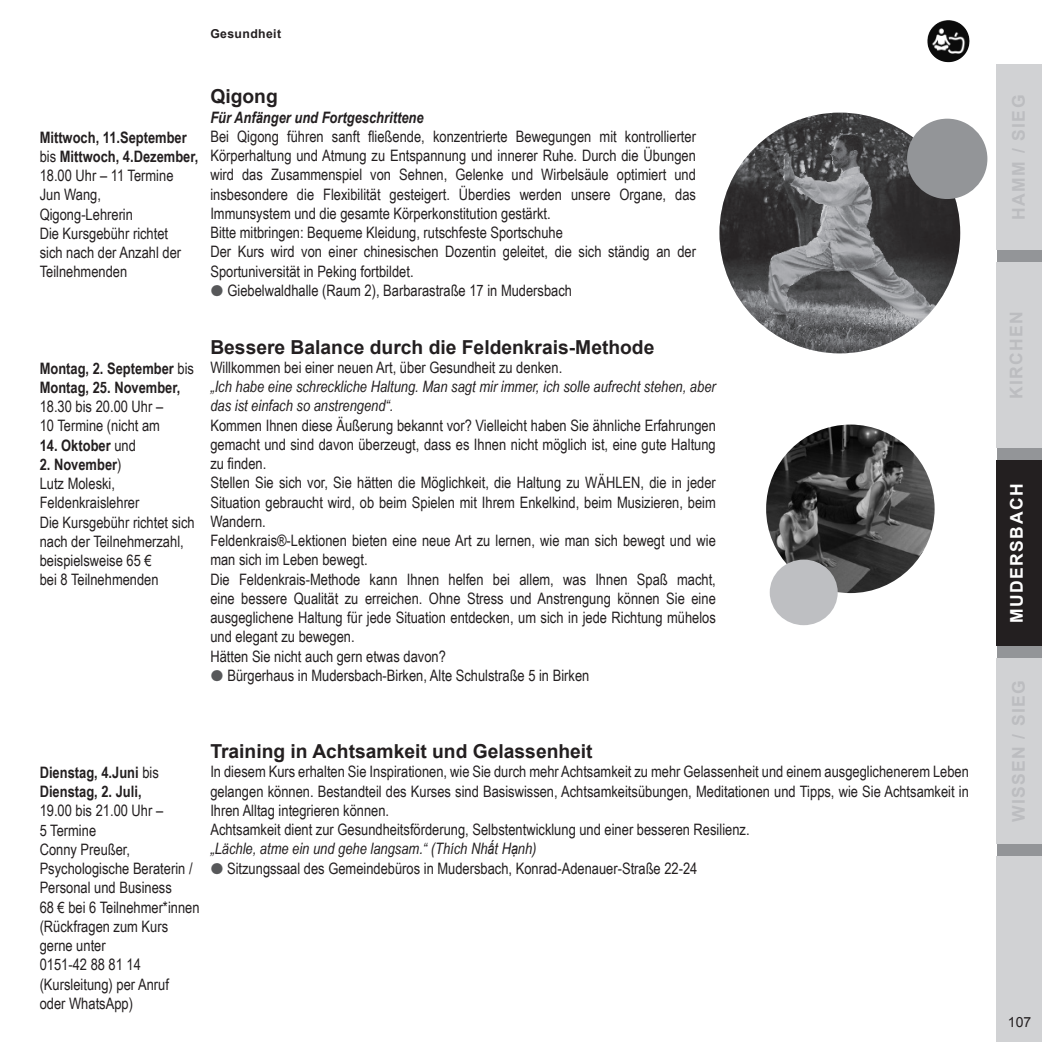
<style>
.page{position:relative;width:1042px;height:1042px;background:#fff}
.page>*{position:absolute;margin:0;border:0;box-sizing:border-box;transform-origin:0 0}
.t1{font:700 19.25px "Arial";color:#231f20}
.t2{font:700 17.5px "Arial";letter-spacing:.08em;color:#bcbdc0}
.t3{font:700 17.5px "Arial";letter-spacing:.08em;color:#fff}
.t4{font:15.75px/19.2px "Arial Narrow";color:#231f20}
.t5{font:italic 15.75px/19.2px "Arial Narrow";color:#231f20}
.t6{font:700 15.75px/19.2px "Arial Narrow";color:#231f20}
.t7{font:italic 700 15.75px "Arial Narrow";color:#231f20}
.t8{font:14px "Arial";color:#231f20}
.t9{font:700 12.25px "Arial";letter-spacing:.03em;color:#231f20}
.s1{font-weight:700}
.s2{font-weight:400}
.s3{font-family:"Arial"}
</style>
<div class="page">
<div style="left:997px;top:64px;width:45px;height:978px;background:#939598"></div>
<div style="left:996px;top:64px;width:46px;height:186px;background:#d1d2d4"></div>
<div style="left:996px;top:262px;width:46px;height:186px;background:#d1d2d4"></div>
<div style="left:996px;top:460px;width:46px;height:186px;background:#231f20"></div>
<div style="left:996px;top:658px;width:46px;height:186px;background:#d1d2d4"></div>
<div style="left:996px;top:856px;width:46px;height:186px;background:#d1d2d4"></div>
<img style="left:927px;top:20px;width:31px;height:42px">
<img style="left:719px;top:113px;width:241px;height:240px;border-radius:120px">
<div style="left:907px;top:119px;width:80px;height:80px;background:#939598;border-radius:50%"></div>
<img style="left:766px;top:424px;width:168px;height:169px;border-radius:84px">
<div style="left:770px;top:559px;width:68px;height:66px;background:#bebfc2;border-radius:50%"></div>
<p class="t9" style="left:210px;top:25px;width:72px">Gesundheit</p>
<p class="t4" style="left:40px;top:127px;width:160px"><span class="s1">Mittwoch, 11.September </span>bis <span class="s1">Mittwoch, 4.Dezember,<br></span>18.00 Uhr – 11 Termine<br>Jun Wang,<br>Qigong-Lehrerin<br>Die Kursgebühr richtet<br>sich nach der Anzahl der<br>Teilnehmenden</p>
<p class="t1" style="left:210px;top:83px;width:69px">Qigong</p>
<p class="t7" style="left:210px;top:105px;width:215px">Für Anfänger und Fortgeschrittene</p>
<p class="t4" style="left:210px;top:126px;width:487px">Bei Qigong führen sanft fließende, konzentrierte Bewegungen mit kontrollierter</p>
<p class="t4" style="left:210px;top:145px;width:487px">Körperhaltung und Atmung zu Entspannung und innerer Ruhe. Durch die Übungen</p>
<p class="t4" style="left:210px;top:165px;width:487px">wird das Zusammenspiel von Sehnen, Gelenke und Wirbelsäule optimiert und</p>
<p class="t4" style="left:210px;top:184px;width:487px">insbesondere die Flexibilität gesteigert. Überdies werden unsere Organe, das</p>
<p class="t4" style="left:210px;top:203px;width:342px">Immunsystem und die gesamte Körperkonstitution gestärkt.</p>
<p class="t4" style="left:210px;top:222px;width:354px">Bitte mitbringen: Bequeme Kleidung, rutschfeste Sportschuhe</p>
<p class="t4" style="left:210px;top:242px;width:487px">Der Kurs wird von einer chinesischen Dozentin geleitet, die sich ständig an der</p>
<p class="t4" style="left:210px;top:261px;width:205px">Sportuniversität in Peking fortbildet.</p>
<p class="t4" style="left:227px;top:280px;width:346px">Giebelwaldhalle (Raum 2), Barbarastraße 17 in Mudersbach</p>
<p class="t6" style="left:40px;top:358px;width:156px">Montag, 2. September <span class="s2">bis<br></span>Montag, 25. November,</p>
<p class="t4" style="left:40px;top:396px;width:125px">18.30 bis 20.00 Uhr –<br>10 Termine (nicht am</p>
<p class="t6" style="left:40px;top:435px;width:98px">14. Oktober <span class="s2">und</span></p>
<p class="t4" style="left:40px;top:454px;width:157px"><span class="s1">2. November</span>)<br>Lutz Moleski,<br>Feldenkraislehrer<br>Die Kursgebühr richtet sich nach der Teilnehmerzahl, beispielsweise 65 €<br>bei 8 Teilnehmenden</p>
<p class="t1" style="left:210px;top:333px;width:445px">Bessere Balance durch die Feldenkrais-Methode</p>
<p class="t4" style="left:210px;top:357px;width:353px">Willkommen bei einer neuen Art, über Gesundheit zu denken.</p>
<p class="t5" style="left:210px;top:377px;width:507px">„Ich habe eine schreckliche Haltung. Man sagt mir immer, ich solle aufrecht stehen, aber das ist einfach so anstrengend“.</p>
<p class="t4" style="left:210px;top:415px;width:507px">Kommen Ihnen diese Äußerung bekannt vor? Vielleicht haben Sie ähnliche Erfahrungen</p>
<p class="t4" style="left:210px;top:434px;width:507px">gemacht und sind davon überzeugt, dass es Ihnen nicht möglich ist, eine gute Haltung</p>
<p class="t4" style="left:210px;top:453px;width:58px">zu finden.</p>
<p class="t4" style="left:210px;top:473px;width:507px">Stellen Sie sich vor, Sie hätten die Möglichkeit, die Haltung zu WÄHLEN, die in jeder</p>
<p class="t4" style="left:210px;top:492px;width:507px">Situation gebraucht wird, ob beim Spielen mit Ihrem Enkelkind, beim Musizieren, beim</p>
<p class="t4" style="left:210px;top:511px;width:57px">Wandern.</p>
<p class="t4" style="left:210px;top:530px;width:507px">Feldenkrais®-Lektionen bieten eine neue Art zu lernen, wie man sich bewegt und wie</p>
<p class="t4" style="left:210px;top:550px;width:159px">man sich im Leben bewegt.</p>
<p class="t4" style="left:210px;top:569px;width:507px">Die Feldenkrais-Methode kann Ihnen helfen bei allem, was Ihnen Spaß macht,</p>
<p class="t4" style="left:210px;top:588px;width:507px">eine bessere Qualität zu erreichen. Ohne Stress und Anstrengung können Sie eine</p>
<p class="t4" style="left:210px;top:607px;width:507px">ausgeglichene Haltung für jede Situation entdecken, um sich in jede Richtung mühelos</p>
<p class="t4" style="left:210px;top:626px;width:146px">und elegant zu bewegen.</p>
<p class="t4" style="left:210px;top:646px;width:237px">Hätten Sie nicht auch gern etwas davon?</p>
<p class="t4" style="left:227px;top:665px;width:363px">Bürgerhaus in Mudersbach-Birken, Alte Schulstraße 5 in Birken</p>
<p class="t6" style="left:40px;top:762px;width:121px">Dienstag, 4.Juni <span class="s2">bis<br></span>Dienstag, 2. Juli,</p>
<p class="t4" style="left:40px;top:800px;width:161px">19.00 bis 21.00 Uhr –<br>5 Termine<br>Conny Preußer,<br>Psychologische Beraterin /<br>Personal und Business<br>68 € bei 6 Teilnehmer*innen (Rückfragen zum Kurs gerne unter<br>0151-42 88 81 14 (Kursleitung) per Anruf<br>oder WhatsApp)</p>
<p class="t1" style="left:210px;top:737px;width:384px">Training in Achtsamkeit und Gelassenheit</p>
<p class="t4" style="left:210px;top:761px;width:760px">In diesem Kurs erhalten Sie Inspirationen, wie Sie durch mehr Achtsamkeit zu mehr Gelassenheit und einem ausgeglichenerem Leben</p>
<p class="t4" style="left:210px;top:781px;width:760px">gelangen können. Bestandteil des Kurses sind Basiswissen, Achtsamkeitsübungen, Meditationen und Tipps, wie Sie Achtsamkeit in</p>
<p class="t4" style="left:210px;top:800px;width:180px">Ihren Alltag integrieren können.</p>
<p class="t4" style="left:210px;top:819px;width:541px">Achtsamkeit dient zur Gesundheitsförderung, Selbstentwicklung und einer besseren Resilienz.</p>
<p class="t5" style="left:210px;top:839px;width:328px">„Lächle, atme ein und gehe langsam.“ (Thích Nh<span class="s3">ấ</span>t H<span class="s3">ạ</span>nh)</p>
<p class="t4" style="left:227px;top:858px;width:472px">Sitzungssaal des Gemeindebüros in Mudersbach, Konrad-Adenauer-Straße 22-24</p>
<p class="t2" style="left:1006px;top:220px;width:126px;rotate:-90deg">HAMM / SIEG</p>
<p class="t2" style="left:1004px;top:399px;width:90px;rotate:-90deg">KIRCHEN</p>
<p class="t3" style="left:1004px;top:623px;width:140px;rotate:-90deg">MUDERSBACH</p>
<p class="t2" style="left:1006px;top:822px;width:144px;rotate:-90deg">WISSEN / SIEG</p>
<p class="t8" style="left:1008px;top:1013px;width:25px">107</p>
</div>
